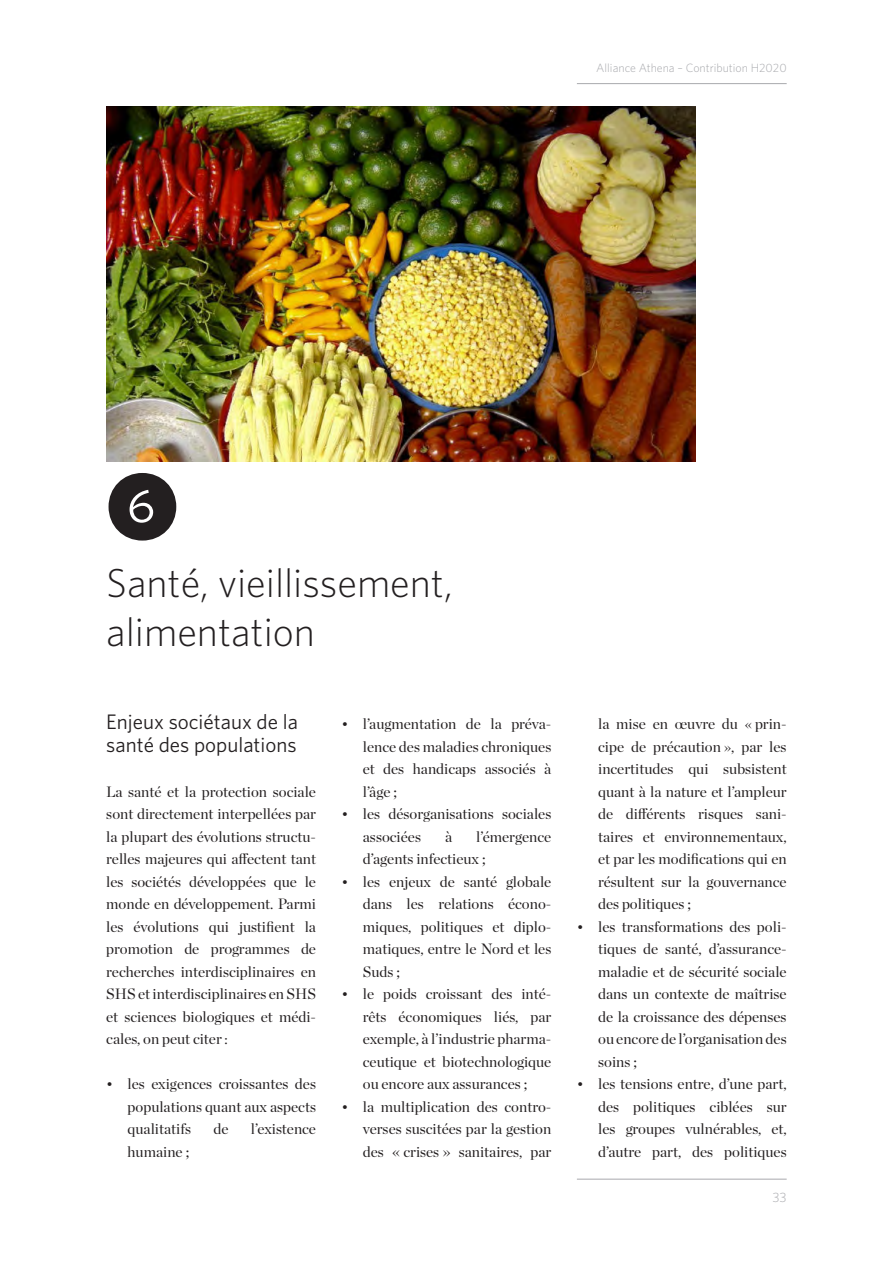
<style>
.page{position:relative;width:893px;height:1263px;background:#fff}
.page>*{position:absolute;margin:0;border:0;box-sizing:border-box;transform-origin:0 0}
.Titre_partie_chiffre{font:72px "Whitney Index Black Round Lt 1";color:#231f20}
.Titre_2{font:300 40.5px/48.6px "Whitney HTF";color:#231f20}
.Titre_3{font:21px/22.5px "Whitney HTF";color:#231f20}
.Corps_de_texte{font:15px/22.5px "Chronicle Display";color:#231f20;text-align:justify}
.t1{font:300 13.5px "Whitney HTF";color:#a8a9ad}
.t2{font:300 12px "Whitney HTF";color:#a8a9ad}
.s1{font-size:16.5px}
</style>
<div class="page">
<hr style="left:577px;top:1179px;width:210px;height:1px;background:#a8a9ad">
<hr style="left:577px;top:83px;width:210px;height:1px;background:#a8a9ad">
<img style="left:106px;top:106px;width:589px;height:355px">
<p class="t2" style="left:596px;top:61px;width:192px">Alliance Athena – Contribution H2020</p>
<p class="Titre_partie_chiffre" style="left:106px;top:473px;width:74px">6</p>
<p class="Titre_2" style="left:106px;top:558px;width:348px">Santé, vieillissement, alimentation</p>
<p class="Titre_3" style="left:106px;top:710px;width:193px">Enjeux sociétaux de la santé des populations</p>
<p class="Corps_de_texte" style="left:106px;top:779px;width:211px">La santé et la protection sociale sont directement interpellées par la plupart des évolutions structu&shy;relles majeures qui affectent tant les sociétés développées que le monde en développement. Parmi les évolutions qui justifient la promotion de programmes de recherches interdisciplinaires en SHS et interdisciplinaires en SHS et sciences biologiques et médi&shy;cales, on peut citer :</p>
<p class="Corps_de_texte" style="left:128px;top:1071px;width:190px;text-indent:-21px">• les exigences croissantes des populations quant aux aspects qualitatifs</p>
<p class="Corps_de_texte" style="left:213px;top:1116px;width:17px">de</p>
<p class="Corps_de_texte" style="left:251px;top:1116px;width:67px">l’existence</p>
<p class="Corps_de_texte" style="left:128px;top:1139px;width:63px">humaine <span class="s1">;</span></p>
<p class="Corps_de_texte" style="left:363px;top:711px;width:190px;text-indent:-21px">• l’augmentation de la préva&shy;lence des maladies chroniques et des handicaps associés à l’âge <span class="s1">;</span></p>
<p class="Corps_de_texte" style="left:363px;top:801px;width:190px;text-indent:-21px">• les désorganisations sociales associées</p>
<p class="Corps_de_texte" style="left:363px;top:824px;width:190px;text-indent:113px">l’émergence d’agents infectieux <span class="s1">;</span></p>
<p class="Corps_de_texte" style="left:363px;top:869px;width:190px;text-indent:-21px">• les enjeux de santé globale dans les relations écono&shy;miques, politiques et diplo&shy;matiques, entre le Nord et les Suds <span class="s1">;</span></p>
<p class="Corps_de_texte" style="left:363px;top:981px;width:190px;text-indent:-21px">• le poids croissant des inté&shy;rêts économiques liés, par exemple, à l’industrie pharma&shy;ceutique et biotechnologique ou encore aux assurances <span class="s1">;</span></p>
<p class="Corps_de_texte" style="left:363px;top:1094px;width:190px;text-indent:-21px">• la multiplication des contro&shy;verses suscitées par la gestion des <span class="s1">«</span> crises <span class="s1">»</span> sanitaires, par</p>
<p class="Corps_de_texte" style="left:445px;top:824px;width:9px">à</p>
<p class="Corps_de_texte" style="left:598px;top:711px;width:190px">la mise en œuvre du « prin&shy;cipe de précaution », par les incertitudes qui subsistent quant à la nature et l’ampleur de différents risques sani&shy;taires et environnementaux, et par les modifications qui en résultent sur la gouvernance des politiques <span class="s1">;</span></p>
<p class="Corps_de_texte" style="left:598px;top:914px;width:190px;text-indent:-21px">• les transformations des poli&shy;tiques de santé, d’assurance&shy;maladie et de sécurité sociale dans un contexte de maîtrise de la croissance des dépenses ou encore de l’organisation des soins <span class="s1">;</span></p>
<p class="Corps_de_texte" style="left:598px;top:1071px;width:190px;text-indent:-21px">• les tensions entre, d’une part, des politiques ciblées sur les groupes vulnérables, et, d’autre part, des politiques</p>
<p class="t1" style="left:772px;top:1189px;width:16px">33</p>
</div>
